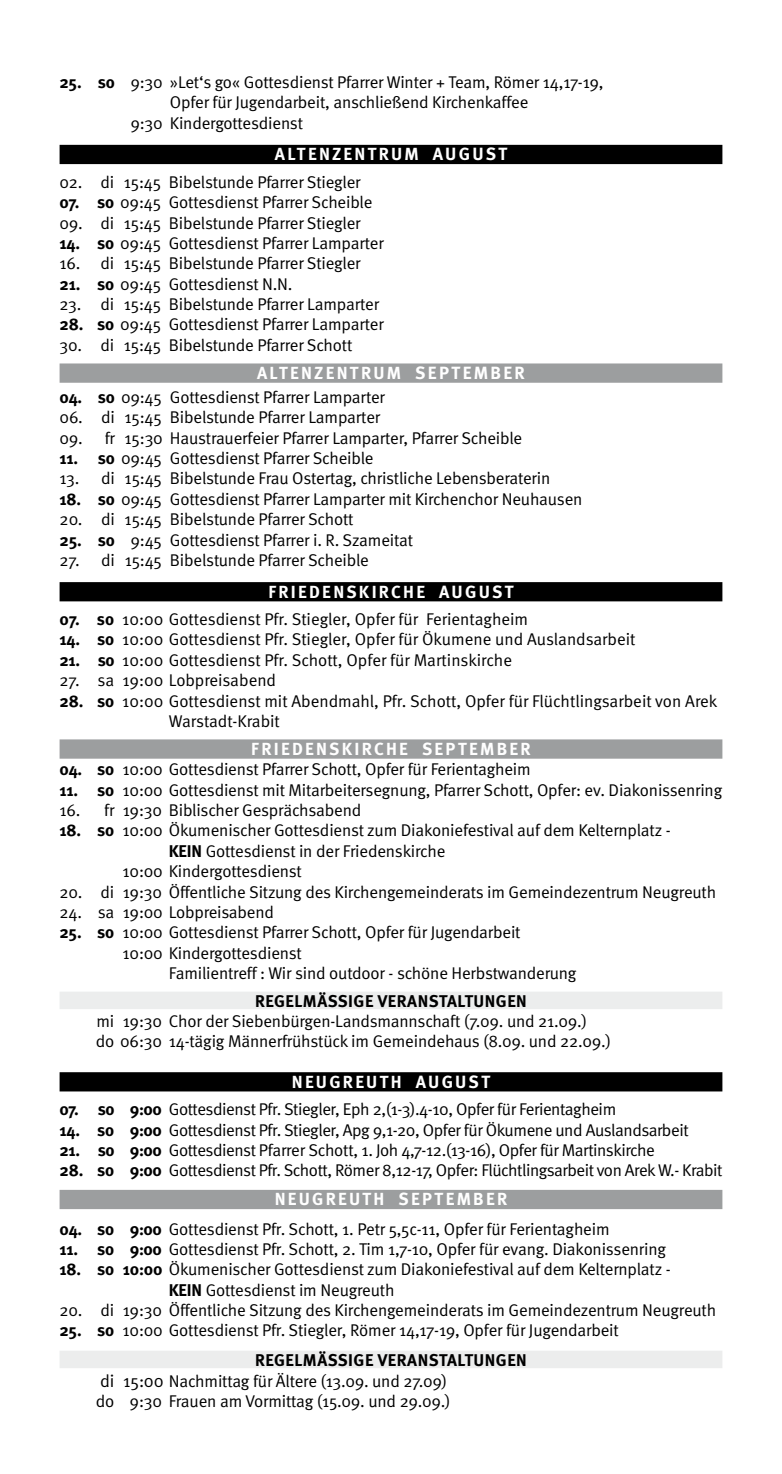
<style>
.page{position:relative;width:782px;height:1474px;background:#fff}
.page>*{position:absolute;margin:0;border:0;box-sizing:border-box;transform-origin:0 0}
.t1{font:700 17.5px "Meta";letter-spacing:.13em;color:#fff}
.t2{font:16.97px/20.3px "Meta Normal";letter-spacing:-.01em;color:#000}
.t3{font:700 16.97px "Meta";letter-spacing:.03em;color:#000}
.s1{font-family:"Meta";font-weight:700}
.s2{font-size:17.68px}
.s3{font-size:17.5px}
</style>
<div class="page">
<div style="left:60px;top:145px;width:662px;height:19px;background:#000"></div>
<div style="left:60px;top:363px;width:662px;height:20px;background:#9c9e9f"></div>
<div style="left:60px;top:582px;width:662px;height:19px;background:#000"></div>
<div style="left:60px;top:739px;width:662px;height:19px;background:#9c9e9f"></div>
<div style="left:60px;top:991px;width:662px;height:18px;background:#eceded"></div>
<div style="left:60px;top:1072px;width:662px;height:19px;background:#000"></div>
<div style="left:60px;top:1189px;width:662px;height:20px;background:#9c9e9f"></div>
<div style="left:60px;top:1350px;width:662px;height:18px;background:#eceded"></div>
<p class="t2" style="left:60px;top:72px;width:545px"><span class="s1">25. so</span> 9:30 »Let‘s go« Gottesdienst Pfarrer Winter + Team, Römer 14,17-19,</p>
<p class="t2" style="left:170px;top:92px;width:360px">Opfer für Jugendarbeit, anschließend Kirchenkaffee</p>
<p class="t2" style="left:130px;top:112px;width:174px">9:30 Kindergottesdienst</p>
<p class="t1" style="left:275px;top:144px;width:234px">ALTENZENTRUM <span class="s2">AUGUST</span></p>
<p class="t2" style="left:60px;top:171px;width:302px">02. di 15:45 Bibelstunde Pfarrer Stiegler</p>
<p class="t2" style="left:60px;top:192px;width:314px"><span class="s1">07. so</span> 09:45 Gottesdienst Pfarrer Scheible</p>
<p class="t2" style="left:60px;top:212px;width:302px">09. di 15:45 Bibelstunde Pfarrer Stiegler</p>
<p class="t2" style="left:60px;top:233px;width:325px"><span class="s1">14. so</span> 09:45 Gottesdienst Pfarrer Lamparter</p>
<p class="t2" style="left:60px;top:253px;width:302px">16. di 15:45 Bibelstunde Pfarrer Stiegler</p>
<p class="t2" style="left:60px;top:273px;width:234px"><span class="s1">21. so</span> 09:45 Gottesdienst N.N.</p>
<p class="t2" style="left:60px;top:294px;width:321px">23. di 15:45 Bibelstunde Pfarrer Lamparter</p>
<p class="t2" style="left:60px;top:314px;width:325px"><span class="s1">28. so</span> 09:45 Gottesdienst Pfarrer Lamparter</p>
<p class="t2" style="left:60px;top:334px;width:294px">30. di 15:45 Bibelstunde Pfarrer Schott</p>
<p class="t1" style="left:257px;top:362px;width:269px">ALTENZENTRUM <span class="s2">SEPTEMBER</span></p>
<p class="t2" style="left:60px;top:386px;width:326px"><span class="s1">04. so</span> 09:45 Gottesdienst Pfarrer Lamparter</p>
<p class="t2" style="left:60px;top:407px;width:322px">06. di 15:45 Bibelstunde Pfarrer Lamparter</p>
<p class="t2" style="left:60px;top:427px;width:464px">09. fr 15:30 Haustrauerfeier Pfarrer Lamparter, Pfarrer Scheible</p>
<p class="t2" style="left:60px;top:448px;width:315px"><span class="s1">11. so</span> 09:45 Gottesdienst Pfarrer Scheible</p>
<p class="t2" style="left:60px;top:468px;width:492px">13. di 15:45 Bibelstunde Frau Ostertag, christliche Lebensberaterin</p>
<p class="t2" style="left:60px;top:488px;width:524px"><span class="s1">18. so</span> 09:45 Gottesdienst Pfarrer Lamparter mit Kirchenchor Neuhausen</p>
<p class="t2" style="left:60px;top:509px;width:295px">20. di 15:45 Bibelstunde Pfarrer Schott</p>
<p class="t2" style="left:60px;top:529px;width:355px"><span class="s1">25. so</span> 9:45 Gottesdienst Pfarrer i. R. Szameitat</p>
<p class="t2" style="left:60px;top:549px;width:310px">27. di 15:45 Bibelstunde Pfarrer Scheible</p>
<p class="t1" style="left:268px;top:581px;width:246px">FRIEDENSKIRCHE <span class="s2">AUGUST</span></p>
<p class="t2" style="left:60px;top:609px;width:470px"><span class="s1">07. so</span> 10:00 Gottesdienst Pfr. Stiegler, Opfer für Ferientagheim</p>
<p class="t2" style="left:60px;top:629px;width:577px"><span class="s1">14. so</span> 10:00 Gottesdienst Pfr. Stiegler, Opfer für Ökumene und Auslandsarbeit</p>
<p class="t2" style="left:60px;top:649px;width:454px"><span class="s1">21. so</span> 10:00 Gottesdienst Pfr. Schott, Opfer für Martinskirche</p>
<p class="t2" style="left:60px;top:670px;width:218px">27. sa 19:00 Lobpreisabend</p>
<p class="t2" style="left:169px;top:690px;width:550px;text-indent:-109px"><span class="s1">28. so</span> 10:00 Gottesdienst mit Abendmahl, Pfr. Schott, Opfer für Flüchtlingsarbeit von Arek<br>Warstadt-Krabit</p>
<p class="t1" style="left:251px;top:738px;width:281px">FRIEDENSKIRCHE SEPTEMBER</p>
<p class="t2" style="left:60px;top:759px;width:472px"><span class="s1">04. so</span> 10:00 Gottesdienst Pfarrer Schott, Opfer für Ferientagheim</p>
<p class="t2" style="left:60px;top:779px;width:664px"><span class="s1">11. so</span> 10:00 Gottesdienst mit Mitarbeitersegnung, Pfarrer Schott, Opfer: ev. Diakonissenring</p>
<p class="t2" style="left:60px;top:799px;width:303px">16. fr 19:30 Biblischer Gesprächsabend</p>
<p class="t2" style="left:60px;top:820px;width:612px"><span class="s1">18. so</span> 10:00 Ökumenischer Gottesdienst zum Diakoniefestival auf dem Kelternplatz -</p>
<p class="t2" style="left:169px;top:840px;width:278px"><span class="s1">KEIN</span> Gottesdienst in der Friedenskirche</p>
<p class="t2" style="left:122px;top:861px;width:181px">10:00 Kindergottesdienst</p>
<p class="t2" style="left:60px;top:881px;width:658px">20. di 19:30 Öffentliche Sitzung des Kirchengemeinderats im Gemeindezentrum Neugreuth</p>
<p class="t2" style="left:60px;top:901px;width:216px">24. sa 19:00 Lobpreisabend</p>
<p class="t2" style="left:122px;top:922px;width:399px;text-indent:-63px"><span class="s1">25. so</span> 10:00 Gottesdienst Pfarrer Schott, Opfer für Jugendarbeit<br>10:00 Kindergottesdienst</p>
<p class="t2" style="left:169px;top:962px;width:409px">Familientreff : Wir sind outdoor - schöne Herbstwanderung</p>
<p class="t3" style="left:255px;top:990px;width:273px">REGELMÄSSIGE VERANSTALTUNGEN</p>
<p class="t2" style="left:96px;top:1010px;width:516px">mi 19:30 Chor der Siebenbürgen-Landsmannschaft (7.09. und 21.09.)<br>do 06:30 14-tägig Männerfrühstück im Gemeindehaus (8.09. und 22.09.)</p>
<p class="t1" style="left:292px;top:1071px;width:200px">NEUGREUTH <span class="s2">AUGUST</span></p>
<p class="t2" style="left:60px;top:1098px;width:558px"><span class="s1">07. so 9:00</span> Gottesdienst Pfr. Stiegler, Eph 2,(1-3).4-10, Opfer für Ferientagheim</p>
<p class="t2" style="left:60px;top:1119px;width:630px"><span class="s1">14. so 9:00</span> Gottesdienst Pfr. Stiegler, Apg 9,1-20, Opfer für Ökumene und Auslandsarbeit</p>
<p class="t2" style="left:60px;top:1139px;width:596px"><span class="s1">21. so 9:00</span> Gottesdienst Pfarrer Schott, 1. Joh 4,7-12.(13-16), Opfer für Martinskirche</p>
<p class="t2" style="left:60px;top:1159px;width:664px"><span class="s1">28. so 9:00</span> Gottesdienst Pfr. Schott, Römer 8,12-17, Opfer: Flüchtlingsarbeit von Arek W.- Krabit</p>
<p class="t1" style="left:274px;top:1188px;width:234px">NEUGREUTH SEPTEMBER</p>
<p class="t2" style="left:60px;top:1218px;width:551px"><span class="s1">04. so 9:00</span> Gottesdienst Pfr. Schott, 1. Petr 5,5c-11, Opfer für Ferientagheim</p>
<p class="t2" style="left:60px;top:1238px;width:607px"><span class="s1">11. so 9:00</span> Gottesdienst Pfr. Schott, 2. Tim 1,7-10, Opfer für evang. Diakonissenring</p>
<p class="t2" style="left:169px;top:1258px;width:503px;text-indent:-109px"><span class="s1">18. so 10:00</span> Ökumenischer Gottesdienst zum Diakoniefestival auf dem Kelternplatz -<br><span class="s1">KEIN</span> Gottesdienst im Neugreuth</p>
<p class="t2" style="left:60px;top:1299px;width:658px">20. di 19:30 Öffentliche Sitzung des Kirchengemeinderats im Gemeindezentrum Neugreuth</p>
<p class="t2" style="left:60px;top:1320px;width:560px"><span class="s1">25. so</span> 10:00 Gottesdienst Pfr. Stiegler, Römer 14,17-19, Opfer für Jugendarbeit</p>
<p class="t3" style="left:255px;top:1349px;width:273px">REGELMÄSSIGE VERANSTALTUNGEN</p>
<p class="t2" style="left:96px;top:1370px;width:356px"><span class="s3">di 15:00</span> Nachmittag für Ältere (13.09. und 27.09) do 9:30 Frauen am Vormittag (15.09. und 29.09.)</p>
</div>
